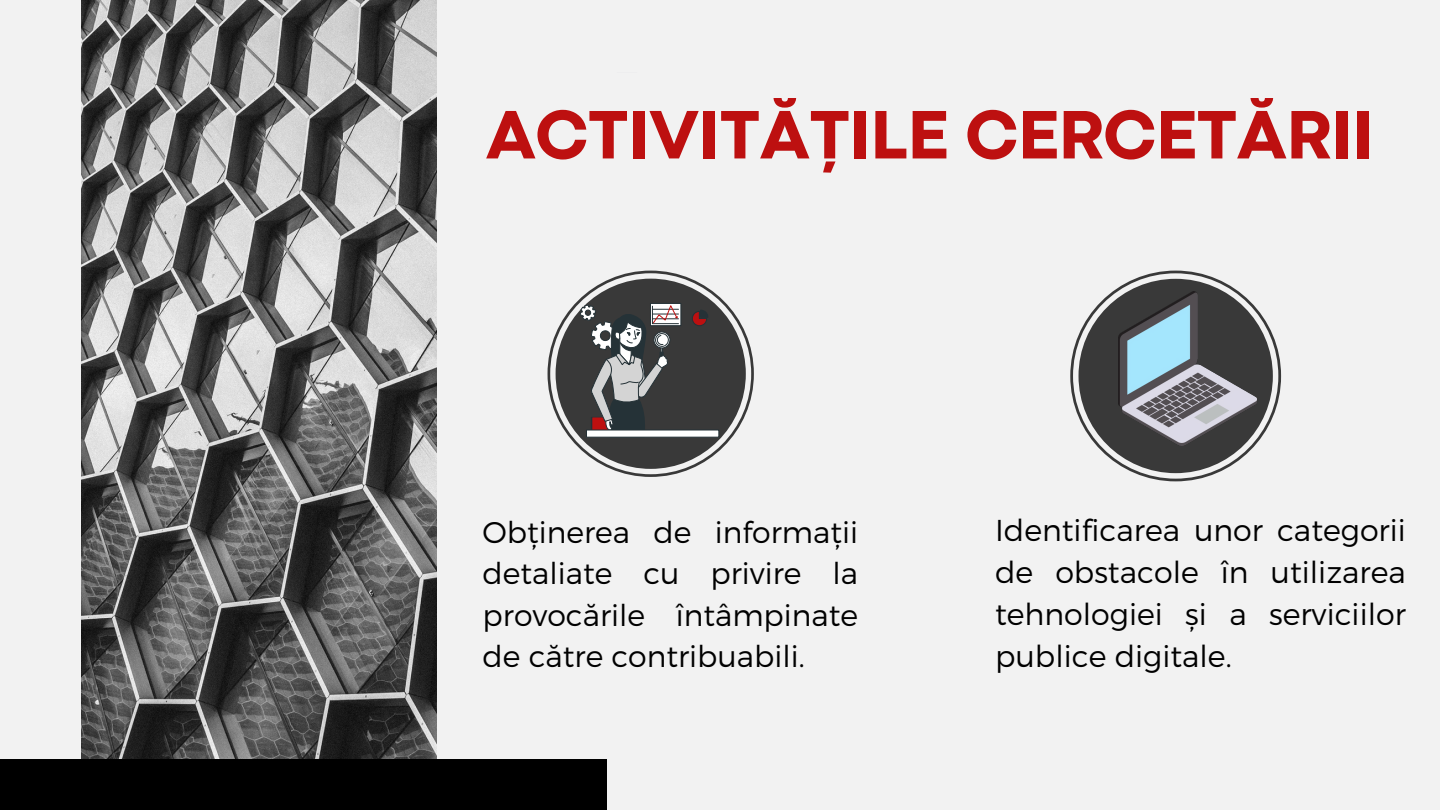
<style>
.page{position:relative;width:1440px;height:810px;background:#f2f2f2}
.page>*{position:absolute;margin:0;border:0;box-sizing:border-box;transform-origin:0 0}
.t1{font:800 71.5px "Codec Pro";color:#bd1010}
.t2{font:300 30.2px/42px "Montserrat";color:#010101;text-align:justify}
.t3{font:300 29.9px/41.2px "Montserrat";color:#010101;text-align:justify}
</style>
<div class="page">
<img style="left:81px;top:0;width:355px;height:760px">
<div style="left:0;top:760px;width:607px;height:50px;background:#000"></div>
<svg style="left:1070px;top:271px;width:211px;height:210px"></svg>
<div style="left:1079px;top:279px;width:194px;height:194px;background:#393939;border-radius:50%"></div>
<svg style="left:548px;top:271px;width:206px;height:206px"></svg>
<div style="left:587px;top:430px;width:132px;height:7px;background:#fff"></div>
<img style="left:1119px;top:292px;width:138px;height:153px">
<p class="t1" style="left:486px;top:109px;width:889px">ACTIVITĂȚILE CERCETĂRII</p>
<p class="t3" style="left:483px;top:510px;width:377px">Obținerea de informații detaliate cu privire la provocările întâmpinate de către contribuabili.</p>
<p class="t2" style="left:995px;top:508px;width:412px">Identificarea unor categorii de obstacole în utilizarea tehnologiei și a serviciilor publice digitale.</p>
</div>
